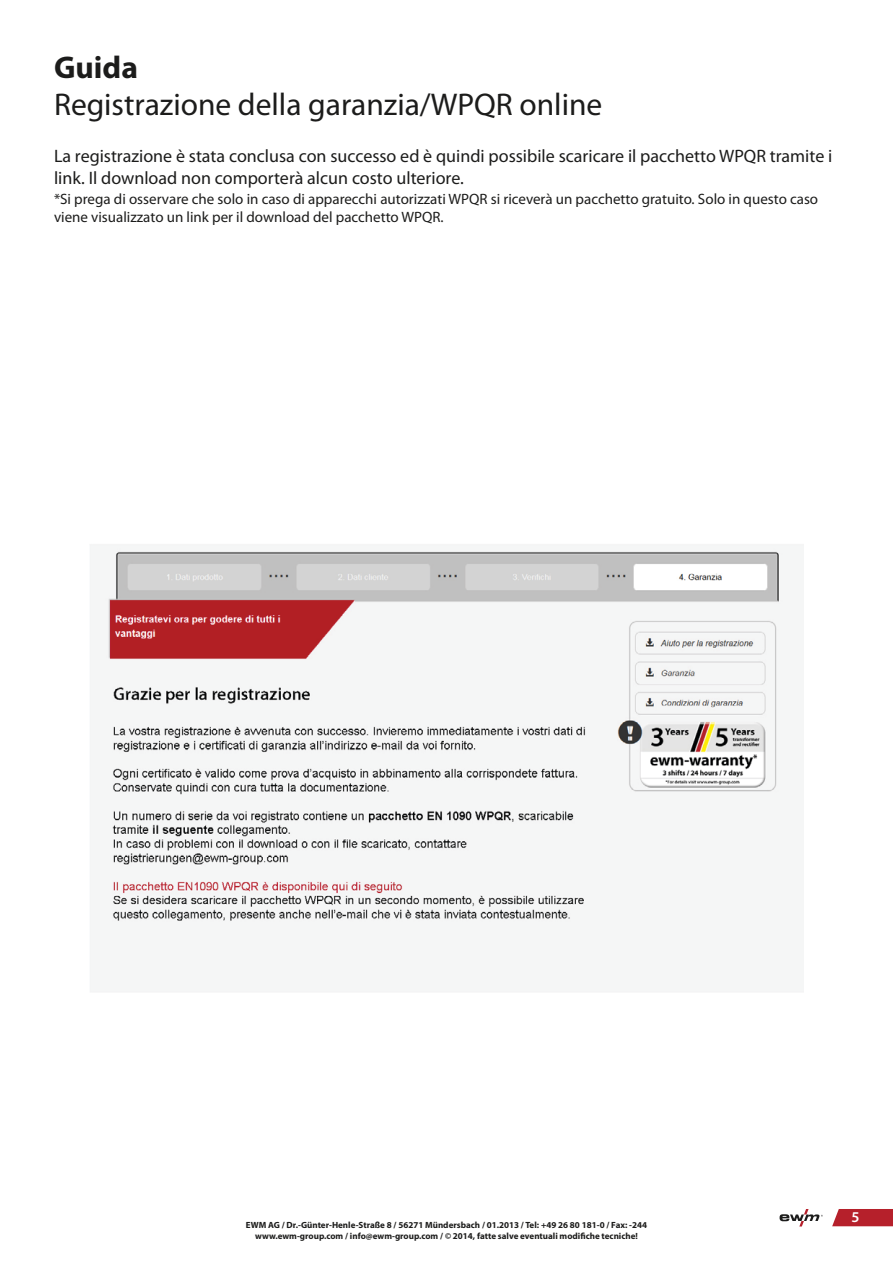
<style>
.page{position:relative;width:893px;height:1263px;background:#fff}
.page>*{position:absolute;margin:0;border:0;box-sizing:border-box;transform-origin:0 0}
.t1{font:31.5px "Myriad Pro";color:#1c1c1b}
.t2{font:700 31.5px "Myriad Pro";color:#1c1c1b}
.t3{font:18px/21.6px "Myriad Pro";color:#1c1c1b}
.t4{font:15px/18px "Myriad Pro";color:#1c1c1b}
.t5{font:600 15px "Myriad Pro";color:#fff}
.t6{font:700 9px/10.8px "Myriad Pro";color:#1c1c1b;text-align:center}
</style>
<div class="page">
<img style="left:90px;top:545px;width:713px;height:447px">
<svg style="left:780px;top:1209px;width:43px;height:17px"></svg>
<svg style="left:832px;top:1209px;width:61px;height:17px"></svg>
<h1 class="t2" style="left:54px;top:46px;width:85px">Guida</h1>
<h1 class="t1" style="left:54px;top:85px;width:550px">Registrazione della garanzia/WPQR online</h1>
<h2 class="t3" style="left:54px;top:145px;width:780px">La registrazione è stata conclusa con successo ed è quindi possibile scaricare il pacchetto WPQR tramite i link. Il download non comporterà alcun costo ulteriore.</h2>
<h3 class="t4" style="left:54px;top:190px;width:766px">*Si prega di osservare che solo in caso di apparecchi autorizzati WPQR si riceverà un pacchetto gratuito. Solo in questo caso viene visualizzato un link per il download del pacchetto WPQR.</h3>
<p class="t6" style="left:246px;top:1219px;width:403px">EWM AG / Dr.-Günter-Henle-Straße 8 / 56271 Mündersbach / 01.2013 / Tel: +49 26 80 181-0 / Fax: -244 www.ewm-group.com / info@ewm-group.com / © 2014, fatte salve eventuali modifiche tecniche!</p>
<h3 class="t5" style="left:851px;top:1207px;width:10px">5</h3>
</div>
